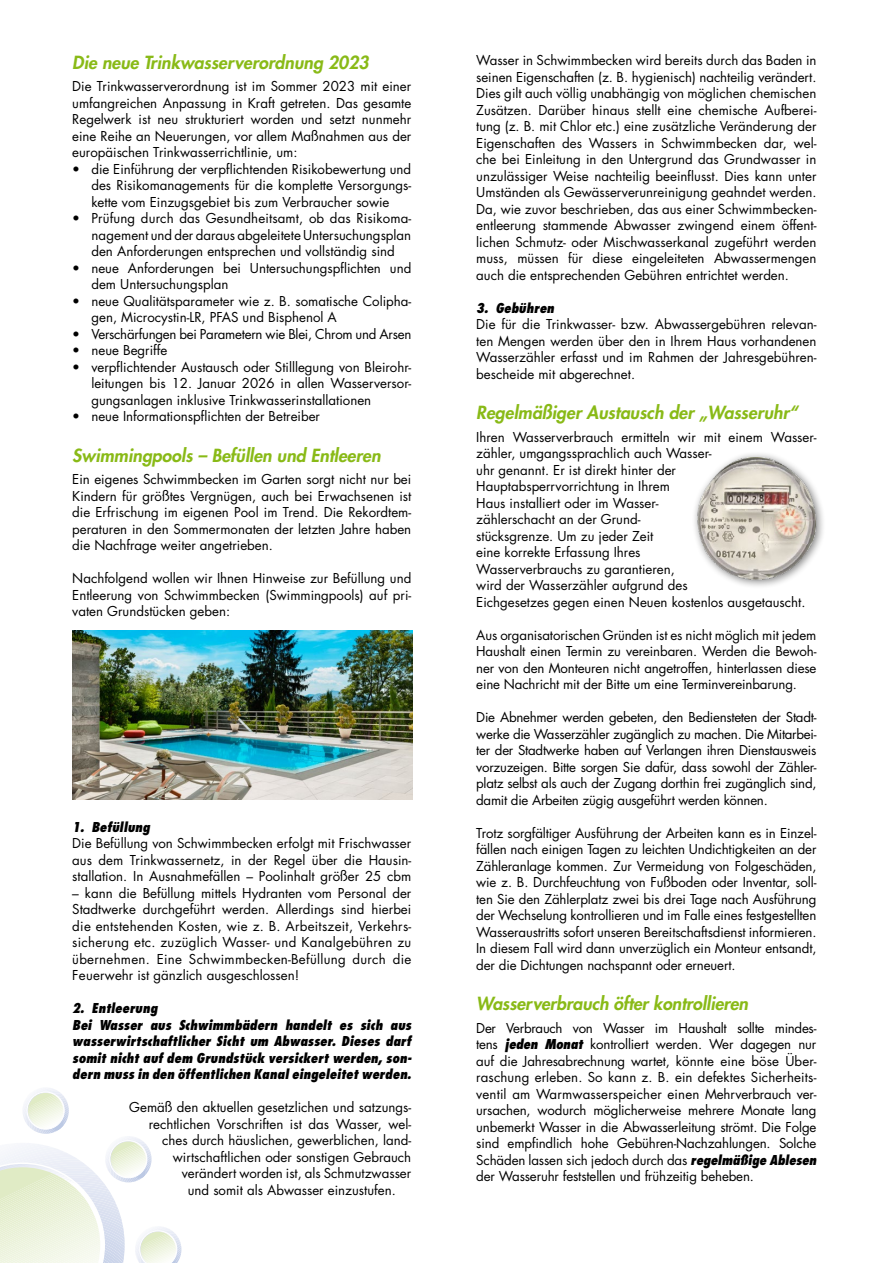
<style>
.page{position:relative;width:893px;height:1263px;background:#fff}
.page>*{position:absolute;margin:0;border:0;box-sizing:border-box;transform-origin:0 0}
.t1{font:italic 800 17.7px "Futura";color:#89ba17}
.t2{font:13.35px/16.5px "Futura";color:#000;text-align:justify}
.t3{font:italic 800 condensed 13.35px/16.5px "Futura";color:#000}
.t4{font:13.35px "Futura";letter-spacing:-.02em;color:#000}
.s1{font-weight:800;font-style:italic;font-stretch:condensed}
</style>
<div class="page">
<svg style="left:0;top:1088px;width:181px;height:175px"></svg>
<div style="left:691px;top:451px;width:135px;height:138px;background:#000;opacity:.5"></div>
<img style="left:696px;top:457px;width:125px;height:127px">
<img style="left:72px;top:630px;width:340px;height:169px">
<h1 class="t1" style="left:72px;top:51px;width:298px">Die neue Trinkwasserverordnung 2023</h1>
<p class="t2" style="left:72px;top:78px;width:341px">Die Trinkwasserverordnung ist im Sommer 2023 mit einer umfangreichen Anpassung in Kraft getreten. Das gesamte Regelwerk ist neu strukturiert worden und setzt nunmehr eine Reihe an Neuerungen, vor allem Maßnahmen aus der europäischen Trinkwasserrichtlinie, um:</p>
<p class="t2" style="left:91px;top:161px;width:321px;text-indent:-19px">• die Einführung der verpflichtenden Risikobewertung und des Risikomanagements für die komplette Versorgungs&shy;kette vom Einzugsgebiet bis zum Verbraucher sowie</p>
<p class="t2" style="left:91px;top:210px;width:321px;text-indent:-19px">• Prüfung durch das Gesundheitsamt, ob das Risikoma&shy;nagement und der daraus abgeleitete Untersuchungsplan den Anforderungen entsprechen und vollständig sind</p>
<p class="t2" style="left:91px;top:260px;width:321px;text-indent:-19px">• neue Anforderungen bei Untersuchungspflichten und dem Untersuchungsplan</p>
<p class="t2" style="left:91px;top:293px;width:321px;text-indent:-19px">• neue Qualitätsparameter wie z. B. somatische Colipha&shy;gen, Microcystin-LR, PFAS und Bisphenol A</p>
<p class="t4" style="left:72px;top:325px;width:341px">• Verschärfungen bei Parametern wie Blei, Chrom und Arsen</p>
<p class="t2" style="left:72px;top:342px;width:97px">• neue Begriffe</p>
<p class="t2" style="left:91px;top:359px;width:321px;text-indent:-19px">• verpflichtender Austausch oder Stilllegung von Bleirohr&shy;leitungen bis 12. Januar 2026 in allen Wasserversor&shy;gungsanlagen inklusive Trinkwasserinstallationen</p>
<p class="t2" style="left:72px;top:408px;width:249px">• neue Informationspflichten der Betreiber</p>
<h1 class="t1" style="left:72px;top:444px;width:310px">Swimmingpools – Befüllen und Entleeren</h1>
<p class="t2" style="left:72px;top:471px;width:341px">Ein eigenes Schwimmbecken im Garten sorgt nicht nur bei Kindern für größtes Vergnügen, auch bei Erwachsenen ist die Erfrischung im eigenen Pool im Trend. Die Rekordtem&shy;peraturen in den Sommermonaten der letzten Jahre haben die Nachfrage weiter angetrieben.</p>
<p class="t2" style="left:72px;top:570px;width:341px">Nachfolgend wollen wir Ihnen Hinweise zur Befüllung und Entleerung von Schwimmbecken (Swimmingpools) auf pri&shy;vaten Grundstücken geben:</p>
<p class="t3" style="left:72px;top:818px;width:79px">1. Befüllung</p>
<p class="t2" style="left:72px;top:835px;width:341px">Die Befüllung von Schwimmbecken erfolgt mit Frischwasser aus dem Trinkwassernetz, in der Regel über die Hausin&shy;stallation. In Ausnahmefällen – Poolinhalt größer 25 cbm</p>
<p class="t2" style="left:72px;top:884px;width:341px">– kann die Befüllung mittels Hydranten vom Personal der Stadtwerke durchgeführt werden. Allerdings sind hierbei die entstehenden Kosten, wie z. B. Arbeitszeit, Verkehrs&shy;sicherung etc. zuzüglich Wasser- und Kanalgebühren zu übernehmen. Eine Schwimmbecken-Befüllung durch die Feuerwehr ist gänzlich ausgeschlossen!</p>
<p class="t3" style="left:72px;top:1000px;width:341px">2. Entleerung<br>Bei Wasser aus Schwimmbädern handelt es sich aus wasserwirtschaftlicher Sicht um Abwasser. Dieses darf somit nicht auf dem Grundstück versickert werden, son&shy;dern muss in den öffentlichen Kanal eingeleitet werden.</p>
<p class="t2" style="left:129px;top:1099px;width:283px">Gemäß den aktuellen gesetzlichen und satzungs-</p>
<p class="t2" style="left:149px;top:1115px;width:264px">rechtlichen Vorschriften ist das Wasser, wel-</p>
<p class="t2" style="left:162px;top:1132px;width:250px">ches durch häuslichen, gewerblichen, land-</p>
<p class="t2" style="left:173px;top:1148px;width:240px">wirtschaftlichen oder sonstigen Gebrauch</p>
<p class="t2" style="left:182px;top:1165px;width:231px">verändert worden ist, als Schmutzwasser</p>
<p class="t2" style="left:188px;top:1181px;width:209px">und somit als Abwasser einzustufen.</p>
<p class="t2" style="left:476px;top:52px;width:342px">Wasser in Schwimmbecken wird bereits durch das Baden in seinen Eigenschaften (z. B. hygienisch) nachteilig verändert.<br>Dies gilt auch völlig unabhängig von möglichen chemischen Zusätzen. Darüber hinaus stellt eine chemische Aufberei&shy;tung (z. B. mit Chlor etc.) eine zusätzliche Veränderung der Eigenschaften des Wassers in Schwimmbecken dar, wel&shy;che bei Einleitung in den Untergrund das Grundwasser in unzulässiger Weise nachteilig beeinflusst. Dies kann unter Umständen als Gewässerverunreinigung geahndet werden.<br>Da, wie zuvor beschrieben, das aus einer Schwimmbecken&shy;entleerung stammende Abwasser zwingend einem öffent&shy;lichen Schmutz- oder Mischwasserkanal zugeführt werden muss, müssen für diese eingeleiteten Abwassermengen auch die entsprechenden Gebühren entrichtet werden.</p>
<p class="t3" style="left:476px;top:299px;width:79px">3. Gebühren</p>
<p class="t2" style="left:476px;top:316px;width:342px">Die für die Trinkwasser- bzw. Abwassergebühren relevan&shy;ten Mengen werden über den in Ihrem Haus vorhandenen Wasserzähler erfasst und im Rahmen der Jahresgebühren&shy;bescheide mit abgerechnet.</p>
<h1 class="t1" style="left:476px;top:401px;width:323px">Regelmäßiger Austausch der „Wasseruhr“</h1>
<p class="t2" style="left:476px;top:428px;width:342px;text-align:left">Ihren Wasserverbrauch ermitteln wir mit einem Wasser&shy;zähler, umgangssprachlich auch Wasser-<br>uhr genannt. Er ist direkt hinter der Hauptabsperrvorrichtung in Ihrem<br>Haus installiert oder im Wasser-<br>zählerschacht an der Grund-<br>stücksgrenze. Um zu jeder Zeit<br>eine korrekte Erfassung Ihres<br>Wasserverbrauchs zu garantieren,<br>wird der Wasserzähler aufgrund des<br>Eichgesetzes gegen einen Neuen kostenlos ausgetauscht.</p>
<p class="t2" style="left:476px;top:626px;width:342px">Aus organisatorischen Gründen ist es nicht möglich mit jedem Haushalt einen Termin zu vereinbaren. Werden die Bewoh&shy;ner von den Monteuren nicht angetroffen, hinterlassen diese eine Nachricht mit der Bitte um eine Terminvereinbarung.</p>
<p class="t2" style="left:476px;top:709px;width:342px">Die Abnehmer werden gebeten, den Bediensteten der Stadt&shy;werke die Wasserzähler zugänglich zu machen. Die Mitarbei&shy;ter der Stadtwerke haben auf Verlangen ihren Dienstausweis vorzuzeigen. Bitte sorgen Sie dafür, dass sowohl der Zähler&shy;platz selbst als auch der Zugang dorthin frei zugänglich sind, damit die Arbeiten zügig ausgeführt werden können.</p>
<p class="t2" style="left:476px;top:824px;width:342px">Trotz sorgfältiger Ausführung der Arbeiten kann es in Einzel&shy;fällen nach einigen Tagen zu leichten Undichtigkeiten an der Zähleranlage kommen. Zur Vermeidung von Folgeschäden, wie z. B. Durchfeuchtung von Fußboden oder Inventar, soll&shy;ten Sie den Zählerplatz zwei bis drei Tage nach Ausführung der Wechselung kontrollieren und im Falle eines festgestellten Wasseraustritts sofort unseren Bereitschaftsdienst informieren.<br>In diesem Fall wird dann unverzüglich ein Monteur entsandt, der die Dichtungen nachspannt oder erneuert.</p>
<h1 class="t1" style="left:476px;top:992px;width:273px">Wasserverbrauch öfter kontrollieren</h1>
<p class="t2" style="left:476px;top:1019px;width:342px">Der Verbrauch von Wasser im Haushalt sollte mindes&shy;tens <span class="s1">jeden Monat</span> kontrolliert werden. Wer dagegen nur auf die Jahresabrechnung wartet, könnte eine böse Über&shy;raschung erleben. So kann z. B. ein defektes Sicherheits&shy;ventil am Warmwasserspeicher einen Mehrverbrauch ver&shy;ursachen, wodurch möglicherweise mehrere Monate lang unbemerkt Wasser in die Abwasserleitung strömt. Die Folge sind empfindlich hohe Gebühren-Nachzahlungen. Solche Schäden lassen sich jedoch durch das <span class="s1">regelmäßige Ablesen </span>der Wasseruhr feststellen und frühzeitig beheben.</p>
</div>
